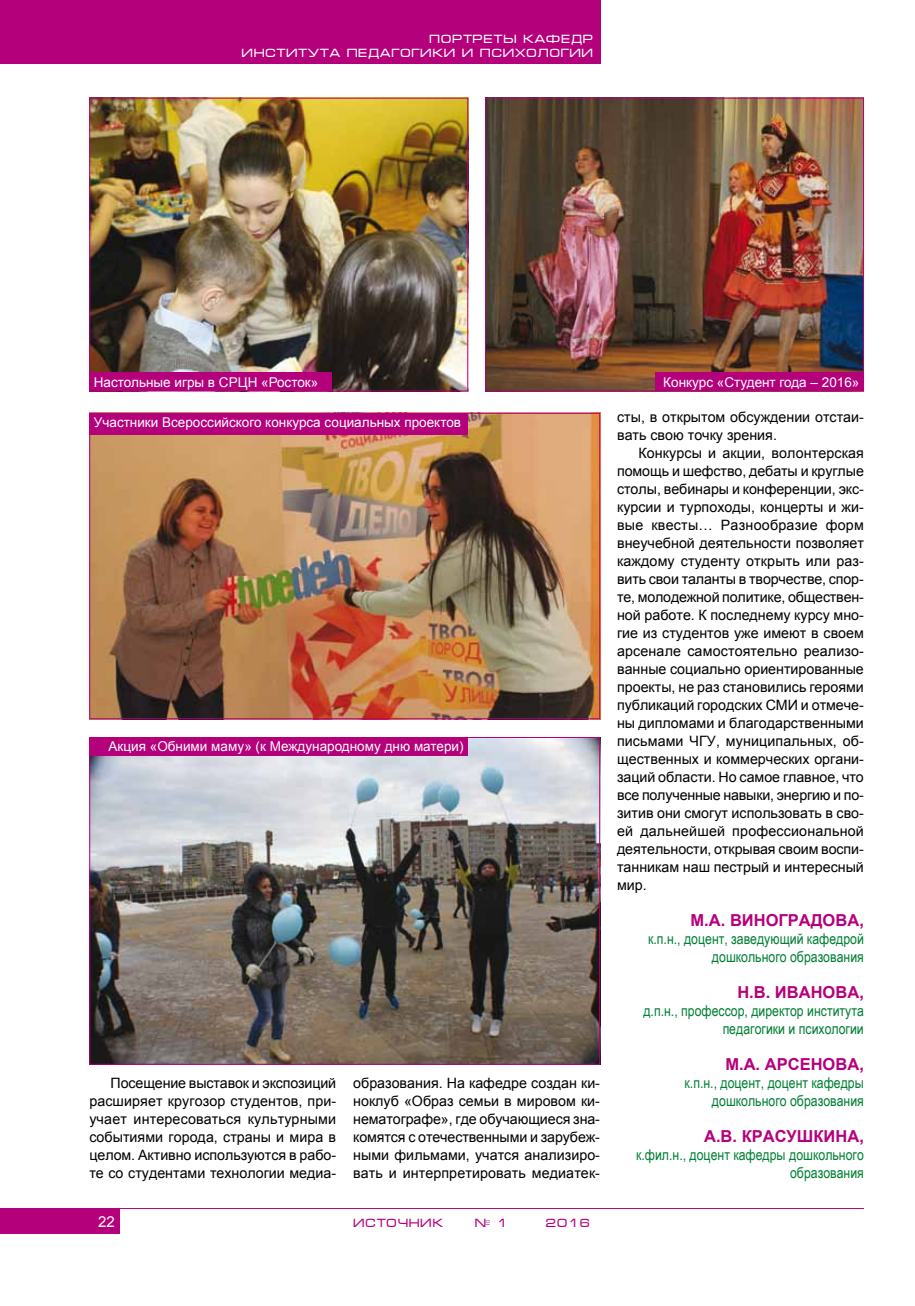
<style>
.page{position:relative;width:915px;height:1306px;background:#fff}
.page>*{position:absolute;margin:0;border:0;box-sizing:border-box;transform-origin:0 0}
.t1{font:700 16.5px "Arial";color:#b5007c}
.t2{font:15px/18px "Arial Narrow";color:#008035;text-align:right}
.t3{font:15px "Arial";color:#fff}
.t4{font:14.25px/18px "Arial";color:#000;text-align:justify}
.t5{font:13.5px "Arial";color:#fff}
.t6{font:12px/14.4px "Micra";color:#fff;text-align:right}
.t7{font:12px "Micra";color:#b5007c}
</style>
<div class="page">
<div style="left:0;top:1208px;width:119px;height:25px;background:#b5007c"></div>
<hr style="left:21px;top:1208px;width:842px;height:1px;background:#b5007c">
<div style="left:0;top:0;width:600px;height:64px;background:#b5007c"></div>
<img style="left:91px;top:415px;width:507px;height:302px">
<img style="left:91px;top:739px;width:507px;height:323px">
<img style="left:91px;top:100px;width:375px;height:289px">
<img style="left:487px;top:100px;width:374px;height:289px">
<div style="left:485px;top:98px;width:378px;height:293px;border:1px solid #b5007c"></div>
<div style="left:89px;top:413px;width:379px;height:21px;background:#b5007c"></div>
<div style="left:89px;top:372px;width:243px;height:19px;background:#b5007c"></div>
<div style="left:89px;top:737px;width:379px;height:19px;background:#b5007c"></div>
<div style="left:655px;top:372px;width:208px;height:19px;background:#b5007c"></div>
<p class="t6" style="left:241px;top:32px;width:353px">Портреты кафедр<br>института педагогики и психологии</p>
<p class="t5" style="left:94px;top:373px;width:226px">Настольные игры в СРЦН «Росток»</p>
<p class="t5" style="left:94px;top:414px;width:368px">Участники Всероссийского конкурса социальных проектов</p>
<p class="t5" style="left:108px;top:738px;width:356px">Акция «Обними маму» (к Международному дню матери)</p>
<p class="t4" style="left:89px;top:1074px;width:248px;text-indent:21px">Посещение выставок и экспозиций расширяет кругозор студентов, при&shy;учает интересоваться культурными событиями города, страны и мира в целом. Активно используются в рабо&shy;те со студентами технологии медиа-</p>
<p class="t4" style="left:353px;top:1074px;width:248px">образования. На кафедре создан ки&shy;ноклуб «Образ семьи в мировом ки&shy;нематографе», где обучающиеся зна&shy;комятся с отечественными и зарубеж&shy;ными фильмами, учатся анализиро&shy;вать и интерпретировать медиатек-</p>
<p class="t3" style="left:98px;top:1211px;width:18px">22</p>
<p class="t7" style="left:353px;top:1216px;width:92px">ИСТОЧНИК</p>
<p class="t7" style="left:474px;top:1216px;width:35px">№ 1</p>
<p class="t7" style="left:545px;top:1216px;width:46px">2016</p>
<p class="t5" style="left:663px;top:373px;width:197px">Конкурс «Студент года – 2016»</p>
<p class="t4" style="left:617px;top:408px;width:248px">сты, в открытом обсуждении отстаи&shy;вать свою точку зрения.</p>
<p class="t4" style="left:617px;top:444px;width:248px;text-indent:21px">Конкурсы и акции, волонтерская помощь и шефство, дебаты и круглые столы, вебинары и конференции, экс&shy;курсии и турпоходы, концерты и жи&shy;вые квесты… Разнообразие форм внеучебной деятельности позволяет каждому студенту открыть или раз&shy;вить свои таланты в творчестве, спор&shy;те, молодежной политике, обществен&shy;ной работе. К последнему курсу мно&shy;гие из студентов уже имеют в своем арсенале самостоятельно реализо&shy;ванные социально ориентированные проекты, не раз становились героями публикаций городских СМИ и отмече&shy;ны дипломами и благодарственными письмами ЧГУ, муниципальных, об&shy;щественных и коммерческих органи&shy;заций области. Но самое главное, что все полученные навыки, энергию и по&shy;зитив они смогут использовать в сво&shy;ей дальнейшей профессиональной деятельности, открывая своим воспи&shy;танникам наш пестрый и интересный мир.</p>
<p class="t1" style="left:690px;top:909px;width:64px">М.А. Виноградова</p>
<p class="t1" style="left:859px;top:909px;width:6px">,</p>
<p class="t2" style="left:648px;top:929px;width:217px">к.п.н., доцент, заведующий кафедрой дошкольного образования</p>
<p class="t1" style="left:737px;top:981px;width:63px">Н.В. Иванова</p>
<p class="t1" style="left:859px;top:981px;width:6px">,</p>
<p class="t2" style="left:643px;top:1001px;width:222px">д.п.н., профессор, директор института педагогики и психологии</p>
<p class="t1" style="left:725px;top:1053px;width:64px">М.А. Арсенова</p>
<p class="t1" style="left:859px;top:1053px;width:6px">,</p>
<p class="t2" style="left:684px;top:1073px;width:181px">к.п.н., доцент, доцент кафедры дошкольного образования</p>
<p class="t1" style="left:703px;top:1125px;width:60px">А.В. Красу</p>
<p class="t1" style="left:796px;top:1125px;width:29px">шкина</p>
<p class="t1" style="left:859px;top:1125px;width:6px">,</p>
<p class="t2" style="left:636px;top:1145px;width:229px">к.фил.н., доцент кафедры дошкольного образования</p>
</div>
